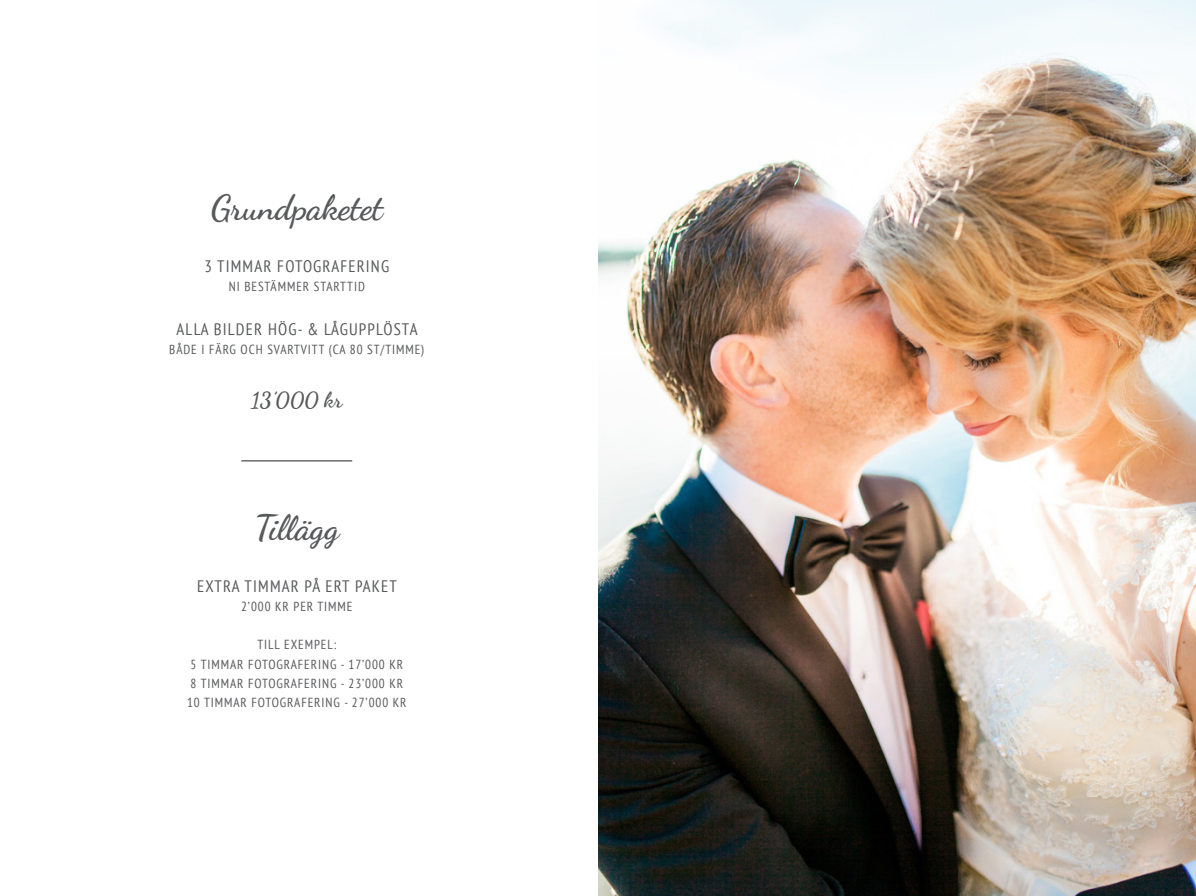
<style>
.page{position:relative;width:1196px;height:896px;background:#fff}
.page>*{position:absolute;margin:0;border:0;box-sizing:border-box;transform-origin:0 0}
.t1{font:700 35px "Dancing Script";color:#58595b}
.t2{font:700 21.88px "Dancing Script";color:#58595b}
.t3{font:condensed 16.62px "PT Sans";letter-spacing:.07em;color:#58595b}
.t4{font:condensed 13.12px/19.2px "PT Sans";letter-spacing:.07em;color:#58595b;text-align:center}
</style>
<div class="page">
<hr style="left:241px;top:460px;width:111px;height:1px;background:#333">
<img style="left:598px;top:0;width:597px;height:896px">
<h1 class="t1" style="left:211px;top:186px;width:174px">Grundpaketet</h1>
<p class="t3" style="left:204px;top:255px;width:186px">3 TIMMAR FOTOGRAFERING</p>
<p class="t4" style="left:229px;top:277px;width:138px">NI BESTÄMMER STARTTID</p>
<p class="t3" style="left:177px;top:318px;width:242px">ALLA BILDER HÖG- &amp; LÅGUPPLÖSTA</p>
<p class="t4" style="left:169px;top:340px;width:256px">BÅDE I FÄRG OCH SVARTVITT (CA 80 ST/TIMME)</p>
<h2 class="t2" style="left:251px;top:386px;width:93px">13’000 kr</h2>
<h1 class="t1" style="left:254px;top:506px;width:86px">Tillägg</h1>
<p class="t3" style="left:197px;top:575px;width:201px">EXTRA TIMMAR PÅ ERT PAKET</p>
<p class="t4" style="left:241px;top:596px;width:113px">2’000 KR PER TIMME</p>
<p class="t4" style="left:187px;top:635px;width:221px">TILL EXEMPEL:<br>5 TIMMAR FOTOGRAFERING - 17’000 KR<br>8 TIMMAR FOTOGRAFERING - 23’000 KR<br>10 TIMMAR FOTOGRAFERING - 27’000 KR</p>
</div>
